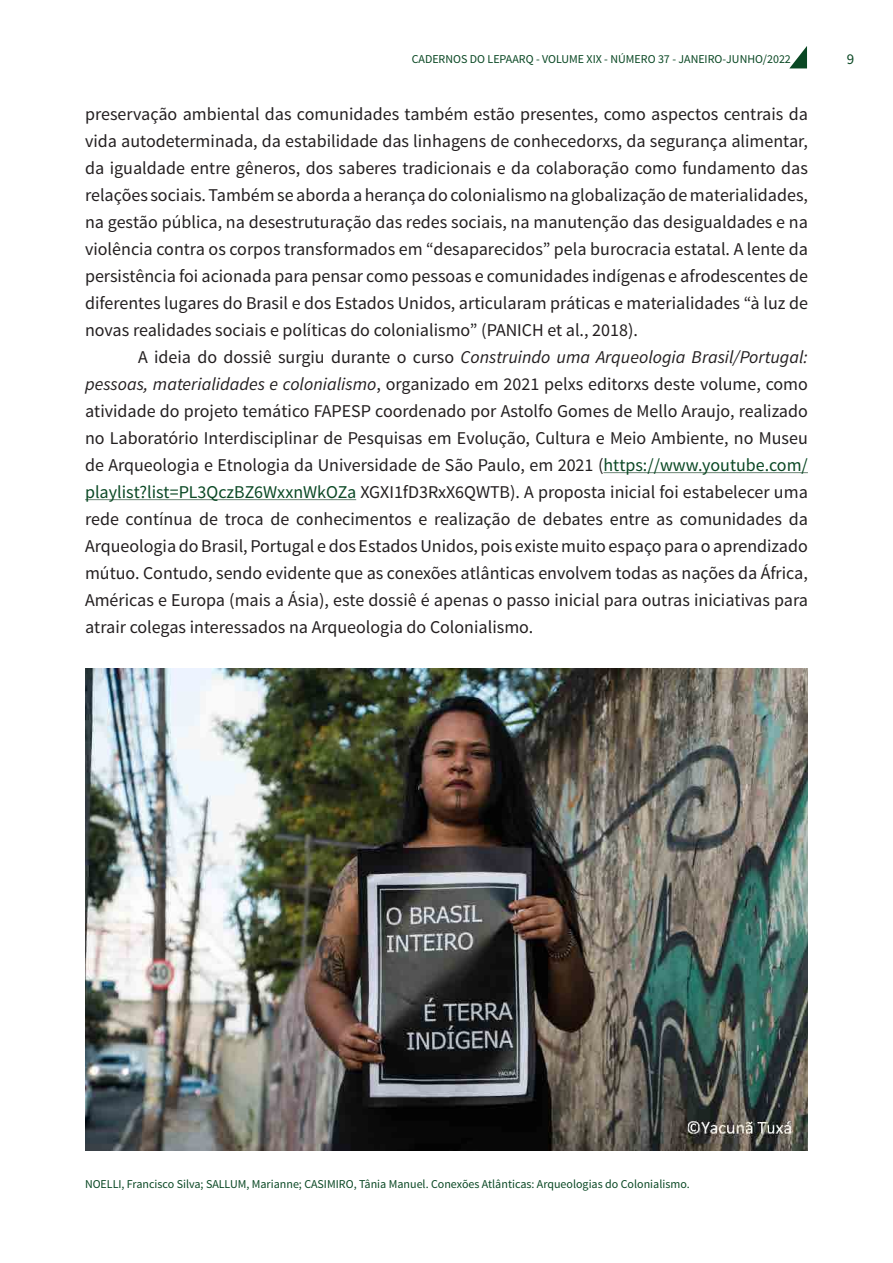
<style>
.page{position:relative;width:893px;height:1263px;background:#fff}
.page>*{position:absolute;margin:0;border:0;box-sizing:border-box;transform-origin:0 0}
.Default{font:18px/27px "Source Sans Pro";color:#231f20;text-align:justify}
.t1{font:15px "Source Sans Pro";color:#0a4824}
.t2{font:12px "Source Sans Pro";color:#0a4824}
.s1{font-style:italic}
.s2{color:#0a4824}
</style>
<div class="page">
<svg style="left:789px;top:46px;width:18px;height:22px"></svg>
<hr style="left:603px;top:472px;width:205px;height:1px;background:#6d8676">
<hr style="left:85px;top:499px;width:271px;height:1px;background:#6d8676">
<img style="left:85px;top:669px;width:723px;height:482px">
<p class="t2" style="left:412px;top:52px;width:381px">CADERNOS DO LEPAARQ - VOLUME XIX - NÚMERO 37 - JANEIRO-JUNHO/2022</p>
<p class="t1" style="left:847px;top:50px;width:9px">9</p>
<p class="Default" style="left:85px;top:101px;width:724px">preservação ambiental das comunidades também estão presentes, como aspectos centrais da vida autodeterminada, da estabilidade das linhagens de conhecedorxs, da segurança alimentar, da igualdade entre gêneros, dos saberes tradicionais e da colaboração como fundamento das relações sociais. Também se aborda a herança do colonialismo na globalização de materialidades, na gestão pública, na desestruturação das redes sociais, na manutenção das desigualdades e na violência contra os corpos transformados em “desaparecidos” pela burocracia estatal. A lente da persistência foi acionada para pensar como pessoas e comunidades indígenas e afrodescentes de diferentes lugares do Brasil e dos Estados Unidos, articularam práticas e materialidades “à luz de novas realidades sociais e políticas do colonialismo” (PANICH et al., 2018).</p>
<p class="Default" style="left:85px;top:344px;width:724px;text-indent:53px">A ideia do dossiê surgiu durante o curso <span class="s1">Construindo uma Arqueologia Brasil/Portugal: pessoas, materialidades e colonialismo</span>, organizado em 2021 pelxs editorxs deste volume, como atividade do projeto temático FAPESP coordenado por Astolfo Gomes de Mello Araujo, realizado no Laboratório Interdisciplinar de Pesquisas em Evolução, Cultura e Meio Ambiente, no Museu de Arqueologia e Etnologia da Universidade de São Paulo, em 2021 (<span class="s2">https://www.youtube.com/ playlist?list=PL3QczBZ6WxxnWkOZa</span> XGXI1fD3RxX6QWTB). A proposta inicial foi estabelecer uma rede contínua de troca de conhecimentos e realização de debates entre as comunidades da Arqueologia do Brasil, Portugal e dos Estados Unidos, pois existe muito espaço para o aprendizado mútuo. Contudo, sendo evidente que as conexões atlânticas envolvem todas as nações da África, Américas e Europa (mais a Ásia), este dossiê é apenas o passo inicial para outras iniciativas para atrair colegas interessados na Arqueologia do Colonialismo.</p>
<p class="t2" style="left:85px;top:1176px;width:606px">NOELLI, Francisco Silva; SALLUM, Marianne; CASIMIRO, Tânia Manuel. Conexões Atlânticas: Arqueologias do Colonialismo.</p>
</div>
